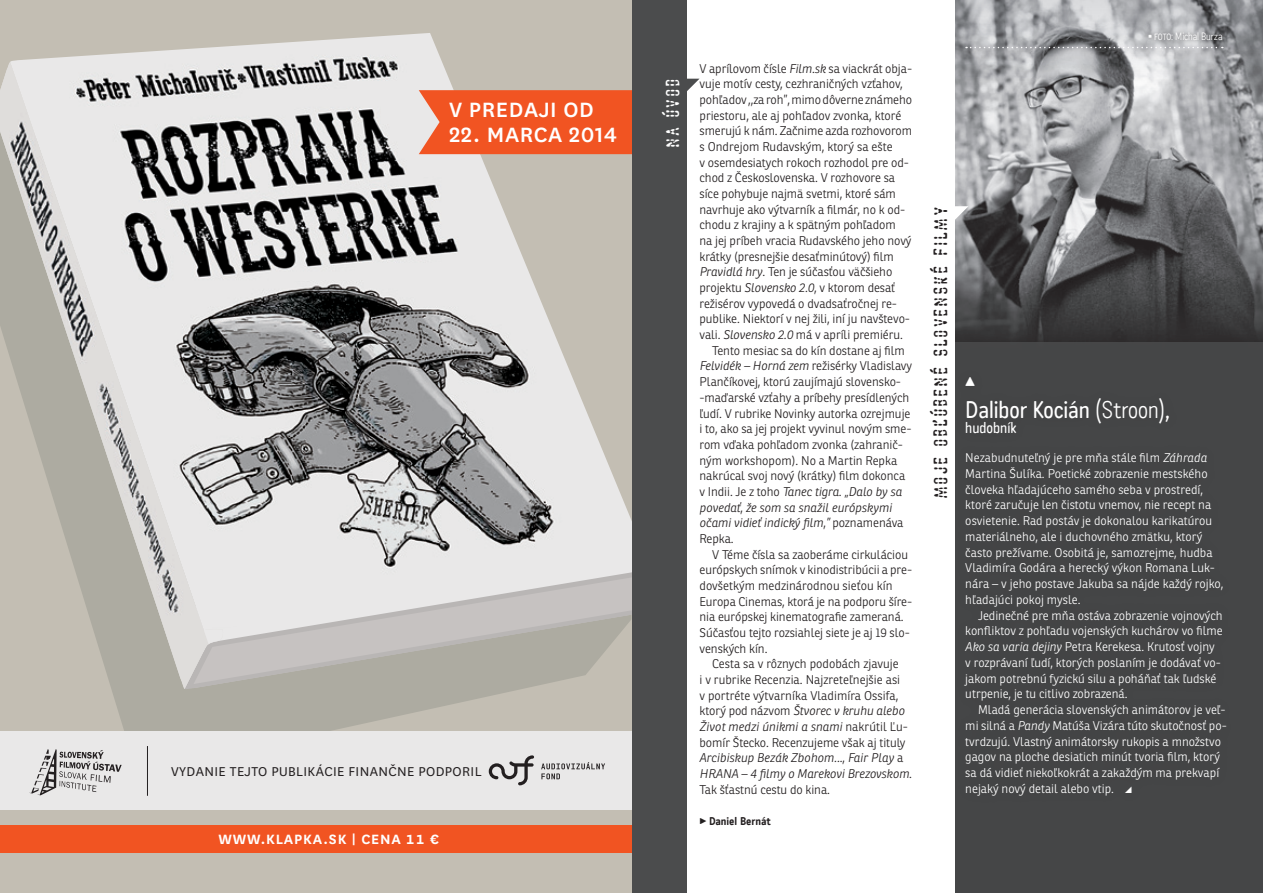
<style>
.page{position:relative;width:1263px;height:893px;background:#fff}
.page>*{position:absolute;margin:0;border:0;box-sizing:border-box;transform-origin:0 0}
.t1{font:500 24.3px "National";letter-spacing:.025em;color:#fff}
.t2{font:500 23.4px "Katarine";color:#fff}
.t3{font:17.25px "Stencilul";letter-spacing:.1em;color:#231f20}
.t4{font:17.25px "Stencilul";letter-spacing:.1em;color:#fff}
.t5{font:16.5px "Katarine Light Expert";color:#fff}
.t6{font:600 15.75px "National";letter-spacing:.05em;color:#fff}
.t7{font:15px "National";letter-spacing:.025em;color:#231f20}
.t8{font:500 15px "Katarine";color:#fff}
.t9{font:300 12.3px/15.8px "Ronnia";letter-spacing:-.005em;color:#231f20}
.t10{font:300 12.3px/15.8px "Ronnia";color:#fff}
.t11{font:italic 300 12.3px "Ronnia";letter-spacing:-.005em;color:#231f20}
.t12{font:700 10.95px "Katarine";letter-spacing:-.005em;color:#231f20}
.t13{font:300 10.35px "Katarine";letter-spacing:-.005em;color:#fff}
.s1{font-style:italic}
.s2{font-style:normal}
.s3{font-family:"Katarine Light Expert";font-weight:400}
.s4{font-family:"Katarine Light SC";font-weight:400}
.s5{font-weight:300}
</style>
<div class="page">
<img style="left:955px;top:94px;width:308px;height:234px">
<svg style="left:955px;top:0;width:308px;height:94px;background:#a4a6a9"></svg>
<div style="left:941px;top:328px;width:322px;height:565px;background:#323031"></div>
<div style="left:955px;top:342px;width:308px;height:551px;background:#4b4c4d"></div>
<div style="left:954px;top:367px;width:281px;height:439px;background:#434445"></div>
<div style="left:1143px;top:27px;width:85px;height:18px;background:#231f20;opacity:.65"></div>
<div style="left:960px;top:42px;width:268px;height:11px;background:#fff;opacity:.65"></div>
<svg style="left:966px;top:47px;width:257px;height:1px"></svg>
<svg style="left:955px;top:206px;width:13px;height:64px"></svg>
<div style="left:687px;top:0;width:268px;height:893px;background:#fff"></div>
<div style="left:631px;top:0;width:56px;height:893px;background:#4b4c4d"></div>
<div style="left:0;top:0;width:631px;height:893px;background:#c3beb3"></div>
<svg style="left:0;top:690px;width:631px;height:42px"></svg>
<div style="left:0;top:732px;width:631px;height:78px;background:#e9e8e8"></div>
<div style="left:0;top:826px;width:631px;height:27px;background:#f15422"></div>
<svg style="left:208px;top:643px;width:404px;height:47px;fill:#adaba1"></svg>
<svg style="left:29px;top:749px;width:93px;height:46px"></svg>
<hr style="left:147px;top:746px;width:1px;height:50px;background:#231f20">
<img style="left:0;top:71px;width:208px;height:619px">
<svg style="left:10px;top:33px;width:612px;height:610px"></svg>
<svg style="left:20px;top:39px;width:16px;height:591px"></svg>
<img style="left:36px;top:39px;width:595px;height:591px">
<svg style="left:188px;top:627px;width:37px;height:29px"></svg>
<svg style="left:156px;top:671px;width:54px;height:40px"></svg>
<svg style="left:6px;top:47px;width:20px;height:24px"></svg>
<svg style="left:541px;top:762px;width:64px;height:17px"></svg>
<svg style="left:489px;top:755px;width:45px;height:30px"></svg>
<svg style="left:419px;top:79px;width:280px;height:75px;background:#cb6a4a"></svg>
<p class="t1" style="left:449px;top:93px;width:146px">V PREDAJI OD</p>
<p class="t1" style="left:449px;top:118px;width:169px">22. MARCA 2014</p>
<p class="t7" style="left:171px;top:761px;width:312px">VYDANIE TEJTO PUBLIKÁCIE FINANČNE PODPORIL</p>
<p class="t6" style="left:219px;top:829px;width:222px">WWW.KLAPKA.SK | CENA 11 €</p>
<p class="t4" style="left:659px;top:148px;width:71px;rotate:-90deg">NA ÚVOD</p>
<p class="t9" style="left:699px;top:60px;width:214px">V aprílovom čísle <span class="s1">Film.sk</span> sa viackrát obja-</p>
<p class="t9" style="left:699px;top:76px;width:205px">vuje motív cesty, cezhraničných vzťahov,</p>
<p class="t9" style="left:699px;top:92px;width:214px">pohľadov ,,za roh”, mimo dôverne známeho</p>
<p class="t9" style="left:699px;top:107px;width:203px">priestoru, ale aj pohľadov zvonka, ktoré</p>
<p class="t9" style="left:699px;top:123px;width:214px">smerujú k nám. Začnime azda rozhovorom</p>
<p class="t9" style="left:699px;top:139px;width:195px">s Ondrejom Rudavským, ktorý sa ešte</p>
<p class="t9" style="left:699px;top:154px;width:211px">v osemdesiatych rokoch rozhodol pre od-</p>
<p class="t9" style="left:699px;top:170px;width:207px">chod z Československa. V rozhovore sa síce pohybuje najmä svetmi, ktoré sám navrhuje ako výtvarník a filmár, no k od&shy;chodu z krajiny a k spätným pohľadom</p>
<p class="t9" style="left:699px;top:233px;width:213px">na jej príbeh vracia Rudavského jeho nový krátky (presnejšie desaťminútový) film <span class="s1">Pravidlá hry</span>. Ten je súčasťou väčšieho projektu <span class="s1">Slovensko 2.0</span>, v ktorom desať režisérov vypovedá o dvadsaťročnej re-</p>
<p class="t9" style="left:699px;top:311px;width:212px">publike. Niektorí v nej žili, iní ju navštevo&shy;vali. <span class="s1">Slovensko 2.0</span> má v apríli premiéru.</p>
<p class="t9" style="left:712px;top:342px;width:194px">Tento mesiac sa do kín dostane aj film</p>
<p class="t9" style="left:699px;top:358px;width:214px"><span class="s1">Felvidék – Horná zem</span> režisérky Vladislavy<br>Plančíkovej, ktorú zaujímajú slovensko-</p>
<p class="t9" style="left:699px;top:390px;width:212px">-maďarské vzťahy a príbehy presídlených ľudí. V rubrike Novinky autorka ozrejmuje</p>
<p class="t9" style="left:699px;top:421px;width:214px">i to, ako sa jej projekt vyvinul novým sme-</p>
<p class="t9" style="left:699px;top:437px;width:207px">rom vďaka pohľadom zvonka (zahranič&shy;ným workshopom). No a Martin Repka nakrúcal svoj nový (krátky) film dokonca v Indii. Je z toho <span class="s1">Tanec tigra</span>. <span class="s1">„Dalo by sa povedať, že som sa snažil európskymi očami vidieť indický film,”</span> poznamenáva Repka.</p>
<p class="t9" style="left:712px;top:546px;width:197px">V Téme čísla sa zaoberáme cirkuláciou</p>
<p class="t9" style="left:699px;top:562px;width:214px">európskych snímok v kinodistribúcii a pre-</p>
<p class="t9" style="left:699px;top:578px;width:194px">dovšetkým medzinárodnou sieťou kín</p>
<p class="t9" style="left:699px;top:593px;width:214px">Europa Cinemas, ktorá je na podporu šíre-</p>
<p class="t9" style="left:699px;top:609px;width:212px">nia európskej kinematografie zameraná.<br>Súčasťou tejto rozsiahlej siete je aj 19 slo&shy;venských kín.</p>
<p class="t9" style="left:699px;top:656px;width:210px;text-indent:13px">Cesta sa v rôznych podobách zjavuje<br>i v rubrike Recenzia. Najzreteľnejšie asi v portréte výtvarníka Vladimíra Ossifa, ktorý pod názvom <span class="s1">Štvorec v kruhu alebo Život medzi únikmi a snami</span> nakrútil Ľu&shy;bomír Štecko. Recenzujeme však aj tituly <span class="s1">Arcibiskup Bezák Zbohom..., Fair Play</span> a</p>
<p class="t11" style="left:699px;top:766px;width:214px">HRANA – 4 filmy o Marekovi Brezovskom<span class="s2">.</span></p>
<p class="t9" style="left:699px;top:781px;width:132px">Tak šťastnú cestu do kina.</p>
<p class="t12" style="left:699px;top:814px;width:73px"><span class="s3">g</span> Daniel Bernát</p>
<p class="t13" style="left:1148px;top:30px;width:76px"><span class="s3">V</span> <span class="s4">foto:</span> Michal Burza</p>
<p class="t3" style="left:926px;top:499px;width:295px;rotate:-90deg">MOJE OBľÚBENÉ SLOVENSKÉ FILMY</p>
<p class="t5" style="left:965px;top:372px;width:12px">h</p>
<p class="t2" style="left:965px;top:396px;width:206px">Dalibor Kocián <span class="s5">(Stroon)</span>,</p>
<p class="t8" style="left:965px;top:418px;width:53px">hudobník</p>
<p class="t10" style="left:965px;top:450px;width:260px">Nezabudnuteľný je pre mňa stále film <span class="s1">Záhrada </span>Martina Šulíka. Poetické zobrazenie mestského človeka hľadajúceho samého seba v prostredí, ktoré zaručuje len čistotu vnemov, nie recept na osvietenie. Rad postáv je dokonalou karikatúrou materiálneho, ale i duchovného zmätku, ktorý často prežívame. Osobitá je, samozrejme, hudba Vladimíra Godára a herecký výkon Romana Luk&shy;nára – v jeho postave Jakuba sa nájde každý rojko, hľadajúci pokoj mysle.</p>
<p class="t10" style="left:965px;top:607px;width:259px;text-indent:13px">Jedinečné pre mňa ostáva zobrazenie vojnových konfliktov z pohľadu vojenských kuchárov vo filme <span class="s1">Ako sa varia dejiny</span> Petra Kerekesa. Krutosť vojny v rozprávaní ľudí, ktorých poslaním je dodávať vo&shy;jakom potrebnú fyzickú silu a poháňať tak ľudské utrpenie, je tu citlivo zobrazená.</p>
<p class="t10" style="left:978px;top:702px;width:249px">Mladá generácia slovenských animátorov je veľ-</p>
<p class="t10" style="left:965px;top:717px;width:263px">mi silná a <span class="s1">Pandy</span> Matúša Vizára túto skutočnosť po-</p>
<p class="t10" style="left:965px;top:733px;width:257px">tvrdzujú. Vlastný animátorsky rukopis a množstvo gagov na ploche desiatich minút tvoria film, ktorý sa dá vidieť niekoľkokrát a zakaždým ma prekvapí nejaký nový detail alebo vtip.</p>
</div>
